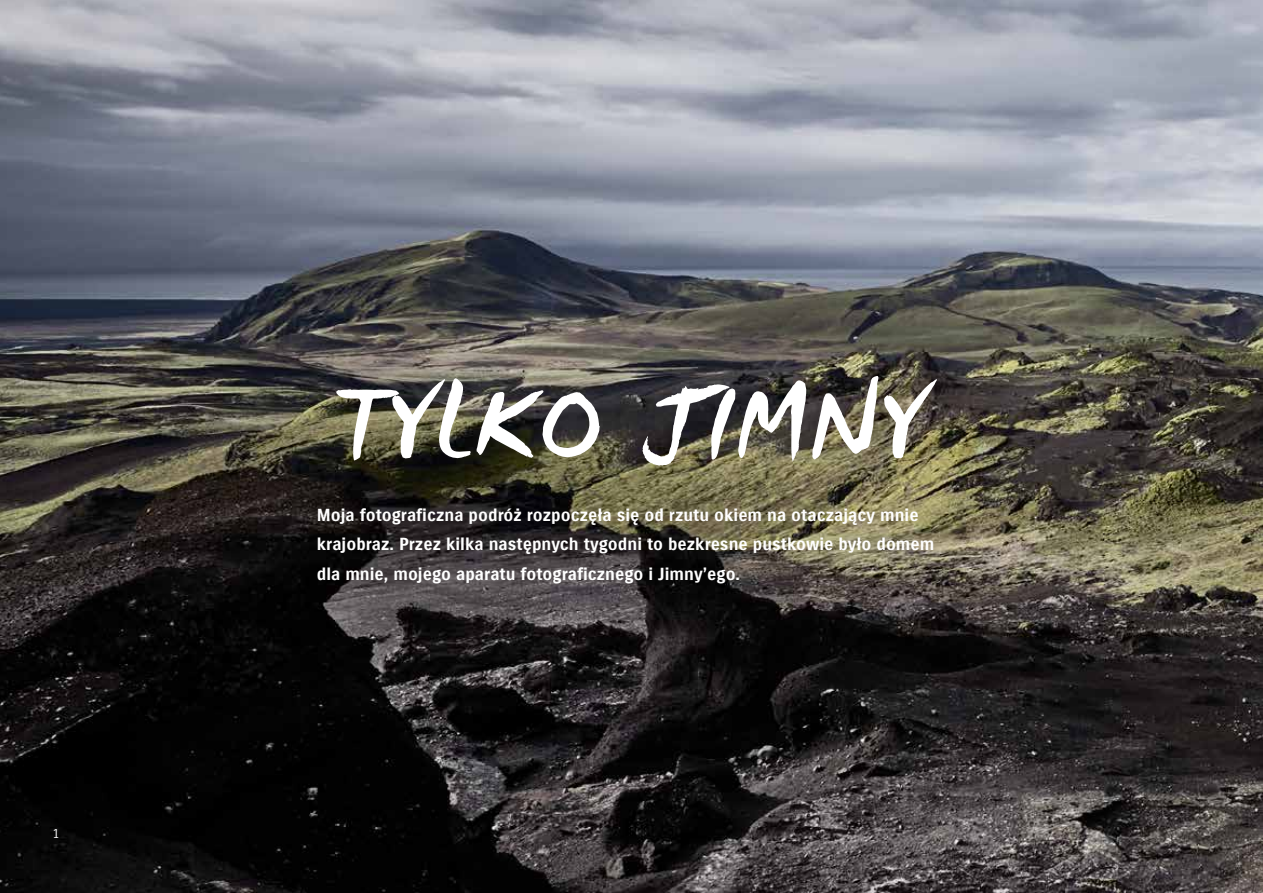
<style>
.page{position:relative;width:1263px;height:893px;background:#fff}
.page>*{position:absolute;margin:0;border:0;box-sizing:border-box;transform-origin:0 0}
.t1{font:114.75px "WC Mano Negra Bta";color:#fff}
.t2{font:16.95px/29.7px "Suzuki PRO Bold";color:#fff}
.t3{font:12.75px "Suzuki PRO Regular";color:#fff}
</style>
<div class="page">
<img style="left:0;top:0;width:1263px;height:893px">
<p class="t3" style="left:53px;top:826px;width:8px">1</p>
<h1 class="t1" style="left:331px;top:346px;width:596px">TYLKO JIMNY</h1>
<p class="t2" style="left:317px;top:500px;width:619px">Moja fotograficzna podróż rozpoczęła się od rzutu okiem na otaczający mnie krajobraz. Przez kilka następnych tygodni to bezkresne pustkowie było domem dla mnie, mojego aparatu fotograficznego i Jimny’ego.</p>
</div>
